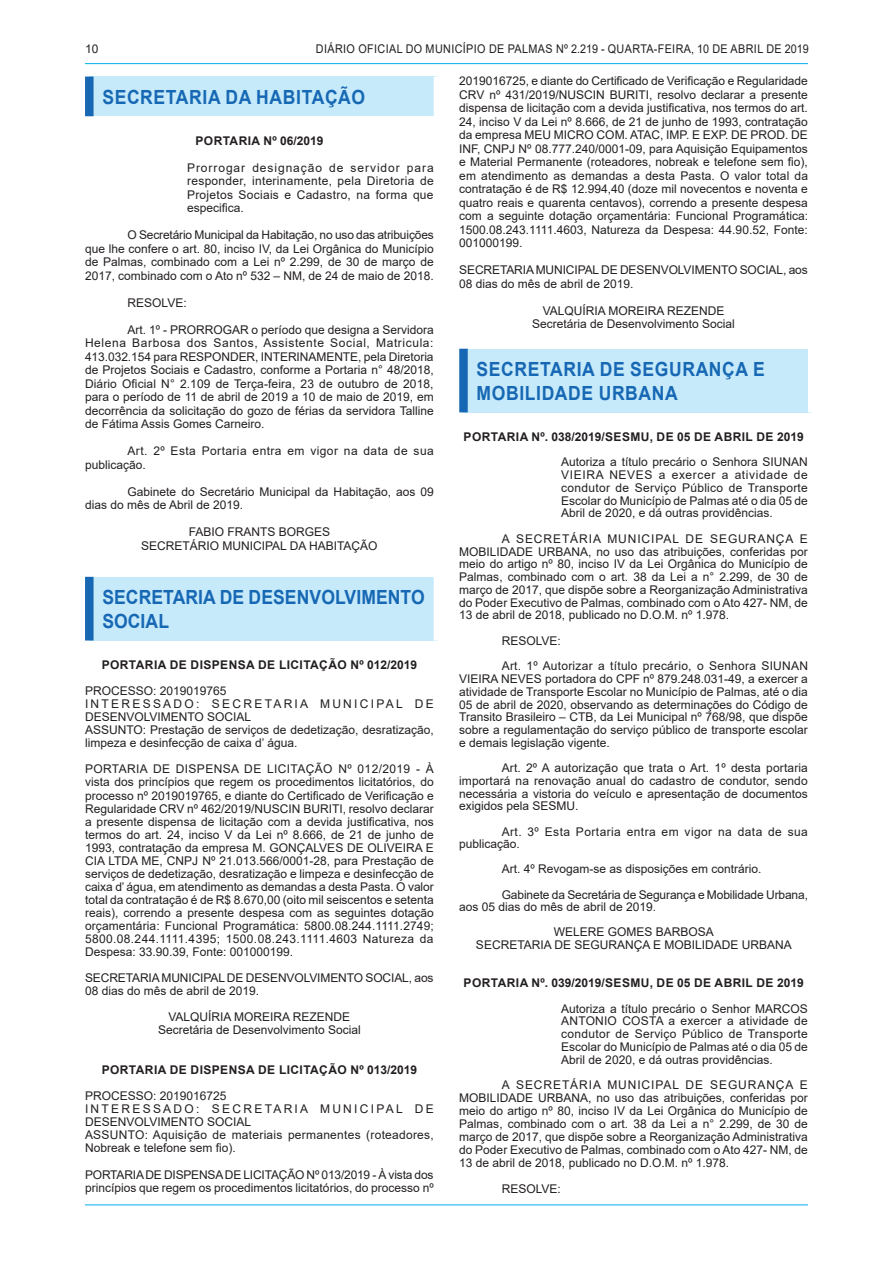
<style>
.page{position:relative;width:893px;height:1263px;background:#fff}
.page>*{position:absolute;margin:0;border:0;box-sizing:border-box;transform-origin:0 0}
.t1{font:700 19.5px/24px "Arial";letter-spacing:.035em;color:#1768b4;scale:.9 1}
.t2{font:700 19.5px/24px "Arial";letter-spacing:.005em;color:#1768b4;scale:.9 1}
.t3{font:12px/13.5px "Arial";color:#231f20;text-align:justify}
.t4{font:12px/13px "Arial";letter-spacing:.02em;color:#231f20}
.t5{font:700 12px "Arial";letter-spacing:.035em;color:#231f20}
.t6{font:12px/13.5px "Arial";letter-spacing:.035em;color:#231f20}
.t7{font:12px "Arial";letter-spacing:.035em;color:#231f20;scale:.9 1}
</style>
<div class="page">
<hr style="left:85px;top:63px;width:723px;height:1px;background:#00aeef">
<hr style="left:85px;top:1204px;width:723px;height:1px;background:#00aeef">
<div style="left:89px;top:77px;width:349px;height:39px;background:#c6eafa"></div>
<div style="left:85px;top:77px;width:9px;height:39px;background:#1768b4"></div>
<div style="left:434px;top:77px;width:8px;height:39px;background:#fff"></div>
<div style="left:89px;top:577px;width:349px;height:63px;background:#c6eafa"></div>
<div style="left:85px;top:577px;width:9px;height:63px;background:#1768b4"></div>
<div style="left:434px;top:577px;width:8px;height:63px;background:#fff"></div>
<div style="left:463px;top:349px;width:349px;height:63px;background:#c6eafa"></div>
<div style="left:459px;top:349px;width:9px;height:63px;background:#1768b4"></div>
<div style="left:808px;top:349px;width:8px;height:63px;background:#fff"></div>
<p class="t3" style="left:85px;top:42px;width:15px">10</p>
<p class="t7" style="left:316px;top:40px;width:549px">DIÁRIO OFICIAL DO MUNICÍPIO DE PALMAS Nº 2.219 - QUARTA-FEIRA, 10 DE ABRIL DE 2019</p>
<h1 class="t1" style="left:102px;top:85px;width:294px">SECRETARIA DA HABITAÇÃO</h1>
<p class="t5" style="left:195px;top:132px;width:130px">PORTARIA Nº 06/2019</p>
<p class="t3" style="left:187px;top:161px;width:248px">Prorrogar designação de servidor para responder, interinamente, pela Diretoria de Projetos Sociais e Cadastro, na forma que especifica.</p>
<p class="t3" style="left:85px;top:228px;width:350px;text-indent:43px">O Secretário Municipal da Habitação, no uso das atribuições que lhe confere o art. 80, inciso IV, da Lei Orgânica do Município de Palmas, combinado com a Lei nº 2.299, de 30 de março de 2017, combinado com o Ato nº 532 – NM, de 24 de maio de 2018.</p>
<p class="t3" style="left:128px;top:296px;width:61px">RESOLVE:</p>
<p class="t3" style="left:85px;top:323px;width:350px;text-indent:43px">Art. 1º - PRORROGAR o período que designa a Servidora Helena Barbosa dos Santos, Assistente Social, Matricula:<br>413.032.154 para RESPONDER, INTERINAMENTE, pela Diretoria de Projetos Sociais e Cadastro, conforme a Portaria n° 48/2018, Diário Oficial N° 2.109 de Terça-feira, 23 de outubro de 2018, para o período de 11 de abril de 2019 a 10 de maio de 2019, em decorrência da solicitação do gozo de férias da servidora Talline de Fátima Assis Gomes Carneiro.</p>
<p class="t6" style="left:85px;top:444px;width:350px;text-indent:43px">Art. 2º Esta Portaria entra em vigor na data de sua publicação.</p>
<p class="t3" style="left:85px;top:485px;width:350px;text-indent:43px">Gabinete do Secretário Municipal da Habitação, aos 09 dias do mês de Abril de 2019.</p>
<p class="t3" style="left:141px;top:525px;width:238px;text-align:center">FABIO FRANTS BORGES<br>SECRETÁRIO MUNICIPAL DA HABITAÇÃO</p>
<h1 class="t2" style="left:102px;top:585px;width:360px">SECRETARIA DE DESENVOLVIMENTO<br>SOCIAL</h1>
<p class="t5" style="left:102px;top:656px;width:317px">PORTARIA DE DISPENSA DE LICITAÇÃO Nº 012/2019</p>
<p class="t3" style="left:85px;top:684px;width:350px;line-height:13px;text-align:left">PROCESSO: 2019019765<br>INTERESSADO: SECRETARIA MUNICIPAL DE DESENVOLVIMENTO SOCIAL<br>ASSUNTO: Prestação de serviços de dedetização, desratização, limpeza e desinfecção de caixa d’ água.</p>
<p class="t3" style="left:85px;top:763px;width:350px;line-height:13px">PORTARIA DE DISPENSA DE LICITAÇÃO Nº 012/2019 - À vista dos princípios que regem os procedimentos licitatórios, do processo nº 2019019765, e diante do Certificado de Verificação e Regularidade CRV nº 462/2019/NUSCIN BURITI, resolvo declarar a presente dispensa de licitação com a devida justificativa, nos termos do art. 24, inciso V da Lei nº 8.666, de 21 de junho de 1993, contratação da empresa M. GONÇALVES DE OLIVEIRA E CIA LTDA ME, CNPJ Nº 21.013.566/0001-28, para Prestação de serviços de dedetização, desratização e limpeza e desinfecção de caixa d’ água, em atendimento as demandas a desta Pasta. O valor total da contratação é de R$ 8.670,00 (oito mil seiscentos e setenta reais), correndo a presente despesa com as seguintes dotação orçamentária: Funcional Programática: 5800.08.244.1111.2749; 5800.08.244.1111.4395; 1500.08.243.1111.4603 Natureza da Despesa: 33.90.39, Fonte: 001000199.</p>
<p class="t3" style="left:85px;top:971px;width:350px;line-height:13px">SECRETARIA MUNICIPAL DE DESENVOLVIMENTO SOCIAL, aos<br>08 dias do mês de abril de 2019.</p>
<p class="t3" style="left:158px;top:1010px;width:204px;line-height:13px;text-align:center">VALQUÍRIA MOREIRA REZENDE<br>Secretária de Desenvolvimento Social</p>
<p class="t5" style="left:102px;top:1061px;width:317px">PORTARIA DE DISPENSA DE LICITAÇÃO Nº 013/2019</p>
<p class="t4" style="left:85px;top:1089px;width:350px">PROCESSO: 2019016725<br>INTERESSADO: SECRETARIA MUNICIPAL DE DESENVOLVIMENTO SOCIAL<br>ASSUNTO: Aquisição de materiais permanentes (roteadores, Nobreak e telefone sem fio).</p>
<p class="t3" style="left:85px;top:1168px;width:350px">PORTARIA DE DISPENSA DE LICITAÇÃO Nº 013/2019 - À vista dos princípios que regem os procedimentos licitatórios, do processo nº</p>
<p class="t3" style="left:459px;top:74px;width:350px">2019016725, e diante do Certificado de Verificação e Regularidade CRV nº 431/2019/NUSCIN BURITI, resolvo declarar a presente dispensa de licitação com a devida justificativa, nos termos do art.<br>24, inciso V da Lei nº 8.666, de 21 de junho de 1993, contratação da empresa MEU MICRO COM. ATAC, IMP. E EXP. DE PROD. DE INF, CNPJ Nº 08.777.240/0001-09, para Aquisição Equipamentos e Material Permanente (roteadores, nobreak e telefone sem fio), em atendimento as demandas a desta Pasta. O valor total da contratação é de R$ 12.994,40 (doze mil novecentos e noventa e quatro reais e quarenta centavos), correndo a presente despesa com a seguinte dotação orçamentária: Funcional Programática:<br>1500.08.243.1111.4603, Natureza da Despesa: 44.90.52, Fonte:<br>001000199.</p>
<p class="t3" style="left:459px;top:263px;width:350px">SECRETARIA MUNICIPAL DE DESENVOLVIMENTO SOCIAL, aos<br>08 dias do mês de abril de 2019.</p>
<p class="t3" style="left:532px;top:304px;width:204px;text-align:center">VALQUÍRIA MOREIRA REZENDE<br>Secretária de Desenvolvimento Social</p>
<h1 class="t1" style="left:477px;top:357px;width:322px">SECRETARIA DE SEGURANÇA E<br>MOBILIDADE URBANA</h1>
<p class="t5" style="left:464px;top:428px;width:342px">PORTARIA Nº. 038/2019/SESMU, DE 05 DE ABRIL DE 2019</p>
<p class="t3" style="left:561px;top:456px;width:248px;line-height:12.8px">Autoriza a título precário o Senhora SIUNAN VIEIRA NEVES a exercer a atividade de condutor de Serviço Público de Transporte Escolar do Município de Palmas até o dia 05 de Abril de 2020, e dá outras providências.</p>
<p class="t3" style="left:459px;top:532px;width:350px;line-height:12.8px;text-indent:43px">A SECRETÁRIA MUNICIPAL DE SEGURANÇA E MOBILIDADE URBANA, no uso das atribuições, conferidas por meio do artigo nº 80, inciso IV da Lei Orgânica do Município de Palmas, combinado com o art. 38 da Lei a n° 2.299, de 30 de março de 2017, que dispõe sobre a Reorganização Administrativa do Poder Executivo de Palmas, combinado com o Ato 427- NM, de 13 de abril de 2018, publicado no D.O.M. nº 1.978.</p>
<p class="t4" style="left:502px;top:628px;width:308px;line-height:25.5px">RESOLVE:<br>Art. 1º Autorizar a título precário, o Senhora SIUNAN</p>
<p class="t3" style="left:459px;top:672px;width:350px;line-height:12.8px">VIEIRA NEVES portadora do CPF nº 879.248.031-49, a exercer a atividade de Transporte Escolar no Município de Palmas, até o dia 05 de abril de 2020, observando as determinações do Código de Transito Brasileiro – CTB, da Lei Municipal nº 768/98, que dispõe sobre a regulamentação do serviço público de transporte escolar e demais legislação vigente.</p>
<p class="t3" style="left:459px;top:762px;width:350px;line-height:12.8px;text-indent:43px">Art. 2º A autorização que trata o Art. 1º desta portaria importará na renovação anual do cadastro de condutor, sendo necessária a vistoria do veículo e apresentação de documentos exigidos pela SESMU.</p>
<p class="t6" style="left:459px;top:825px;width:350px;line-height:12.6px;text-indent:43px">Art. 3º Esta Portaria entra em vigor na data de sua publicação.</p>
<p class="t3" style="left:502px;top:856px;width:308px;line-height:25.2px">Art. 4º Revogam-se as disposições em contrário.<br>Gabinete da Secretária de Segurança e Mobilidade Urbana,</p>
<p class="t3" style="left:554px;top:894px;width:162px;line-height:25.2px;text-indent:-95px">aos 05 dias do mês de abril de 2019.<br>WELERE GOMES BARBOSA</p>
<p class="t3" style="left:476px;top:938px;width:317px">SECRETARIA DE SEGURANÇA E MOBILIDADE URBANA</p>
<p class="t5" style="left:464px;top:974px;width:342px">PORTARIA Nº. 039/2019/SESMU, DE 05 DE ABRIL DE 2019</p>
<p class="t3" style="left:561px;top:1002px;width:248px;line-height:12.8px">Autoriza a título precário o Senhor MARCOS ANTONIO COSTA a exercer a atividade de condutor de Serviço Público de Transporte Escolar do Município de Palmas até o dia 05 de Abril de 2020, e dá outras providências.</p>
<p class="t3" style="left:459px;top:1078px;width:350px;line-height:12.9px;text-indent:43px">A SECRETÁRIA MUNICIPAL DE SEGURANÇA E MOBILIDADE URBANA, no uso das atribuições, conferidas por meio do artigo nº 80, inciso IV da Lei Orgânica do Município de Palmas, combinado com o art. 38 da Lei a n° 2.299, de 30 de março de 2017, que dispõe sobre a Reorganização Administrativa do Poder Executivo de Palmas, combinado com o Ato 427- NM, de 13 de abril de 2018, publicado no D.O.M. nº 1.978.</p>
<p class="t3" style="left:502px;top:1182px;width:61px">RESOLVE:</p>
</div>
